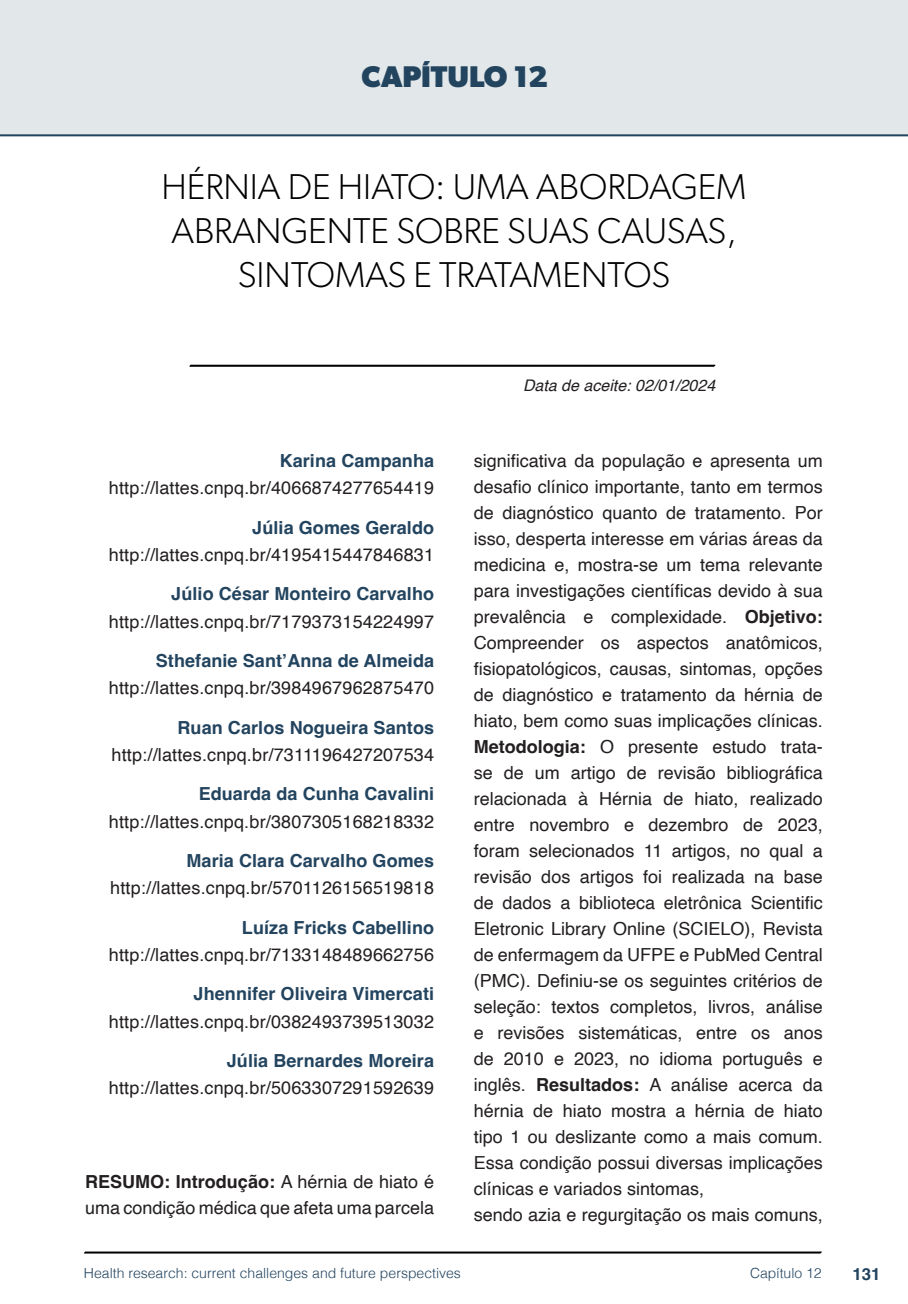
<style>
.page{position:relative;width:908px;height:1304px;background:#fff}
.page>*{position:absolute;margin:0;border:0;box-sizing:border-box;transform-origin:0 0}
.t1{font:300 36px/44px "Gibson";color:#000;text-align:center}
.t2{font:700 30px "Gibson";color:#23445f}
.t3{font:18px/26px "Helvetica";color:#231f20}
.t4{font:700 18px "Helvetica";letter-spacing:.005em;color:#23445f}
.t5{font:700 16.8px "Helvetica";color:#23445f}
.t6{font:italic 16px "Helvetica";color:#231f20}
.t7{font:300 14px "Helvetica";color:#23445f}
.s1{font-weight:700}
</style>
<div class="page">
<svg style="left:84px;top:1251px;width:737px;height:3px;background:#515151"></svg>
<svg style="left:189px;top:364px;width:526px;height:3px;background:#4f4f4f"></svg>
<div style="left:0;top:0;width:907px;height:136px;background:#e2e7e9"></div>
<div style="left:44px;top:72px;width:68px;height:61px;background:#e2e7e9"></div>
<h2 class="t2" style="left:361px;top:58px;width:188px">CAPÍTULO 12</h2>
<h1 class="t1" style="left:161px;top:164px;width:586px">HÉRNIA DE HIATO: UMA ABORDAGEM<br>ABRANGENTE SOBRE SUAS CAUSAS,<br>SINTOMAS E TRATAMENTOS</h1>
<p class="t4" style="left:279px;top:450px;width:156px">Karina Campanha</p>
<p class="t3" style="left:109px;top:476px;width:326px">http://lattes.cnpq.br/4066874277654419</p>
<p class="t4" style="left:252px;top:516px;width:183px">Júlia Gomes Geraldo</p>
<p class="t3" style="left:109px;top:542px;width:326px">http://lattes.cnpq.br/4195415447846831</p>
<p class="t4" style="left:171px;top:583px;width:264px">Júlio César Monteiro Carvalho</p>
<p class="t3" style="left:109px;top:609px;width:326px">http://lattes.cnpq.br/7179373154224997</p>
<p class="t4" style="left:156px;top:650px;width:280px">Sthefanie Sant’Anna de Almeida</p>
<p class="t3" style="left:109px;top:676px;width:326px">http://lattes.cnpq.br/3984967962875470</p>
<p class="t4" style="left:177px;top:716px;width:258px">Ruan Carlos Nogueira Santos</p>
<p class="t3" style="left:111px;top:742px;width:324px">http://lattes.cnpq.br/7311196427207534</p>
<p class="t4" style="left:198px;top:783px;width:237px">Eduarda da Cunha Cavalini</p>
<p class="t3" style="left:109px;top:809px;width:326px">http://lattes.cnpq.br/3807305168218332</p>
<p class="t4" style="left:186px;top:850px;width:249px">Maria Clara Carvalho Gomes</p>
<p class="t3" style="left:110px;top:876px;width:325px">http://lattes.cnpq.br/5701126156519818</p>
<p class="t4" style="left:242px;top:916px;width:193px">Luíza Fricks Cabellino</p>
<p class="t3" style="left:109px;top:942px;width:326px">http://lattes.cnpq.br/7133148489662756</p>
<p class="t4" style="left:193px;top:983px;width:242px">Jhennifer Oliveira Vimercati</p>
<p class="t3" style="left:109px;top:1009px;width:326px">http://lattes.cnpq.br/0382493739513032</p>
<p class="t4" style="left:227px;top:1050px;width:209px">Júlia Bernardes Moreira</p>
<p class="t3" style="left:109px;top:1076px;width:326px">http://lattes.cnpq.br/5063307291592639</p>
<p class="t3" style="left:85px;top:1170px;width:350px"><span class="s1">RESUMO: Introdução:</span> A hérnia de hiato é uma condição médica que afeta uma parcela</p>
<p class="t6" style="left:523px;top:373px;width:194px">Data de aceite: 02/01/2024</p>
<p class="t3" style="left:473px;top:448px;width:350px">significativa da população e apresenta um desafio clínico importante, tanto em termos de diagnóstico quanto de tratamento. Por isso, desperta interesse em várias áreas da medicina e, mostra-se um tema relevante para investigações científicas devido à sua prevalência e complexidade. <span class="s1">Objetivo:<br></span>Compreender os aspectos anatômicos, fisiopatológicos, causas, sintomas, opções de diagnóstico e tratamento da hérnia de hiato, bem como suas implicações clínicas.<br><span class="s1">Metodologia:</span> O presente estudo trata&shy;se de um artigo de revisão bibliográfica relacionada à Hérnia de hiato, realizado entre novembro e dezembro de 2023, foram selecionados 11 artigos, no qual a revisão dos artigos foi realizada na base de dados a biblioteca eletrônica Scientific Eletronic Library Online (SCIELO), Revista de enfermagem da UFPE e PubMed Central (PMC). Definiu-se os seguintes critérios de seleção: textos completos, livros, análise e revisões sistemáticas, entre os anos de 2010 e 2023, no idioma português e inglês. <span class="s1">Resultados:</span> A análise acerca da hérnia de hiato mostra a hérnia de hiato tipo 1 ou deslizante como a mais comum.<br>Essa condição possui diversas implicações clínicas e variados sintomas,<br>sendo azia e regurgitação os mais comuns,</p>
<p class="t7" style="left:84px;top:1261px;width:378px">Health research: current challenges and future perspectives</p>
<p class="t7" style="left:749px;top:1261px;width:73px">Capítulo 12</p>
<p class="t5" style="left:851px;top:1264px;width:30px">131</p>
</div>
